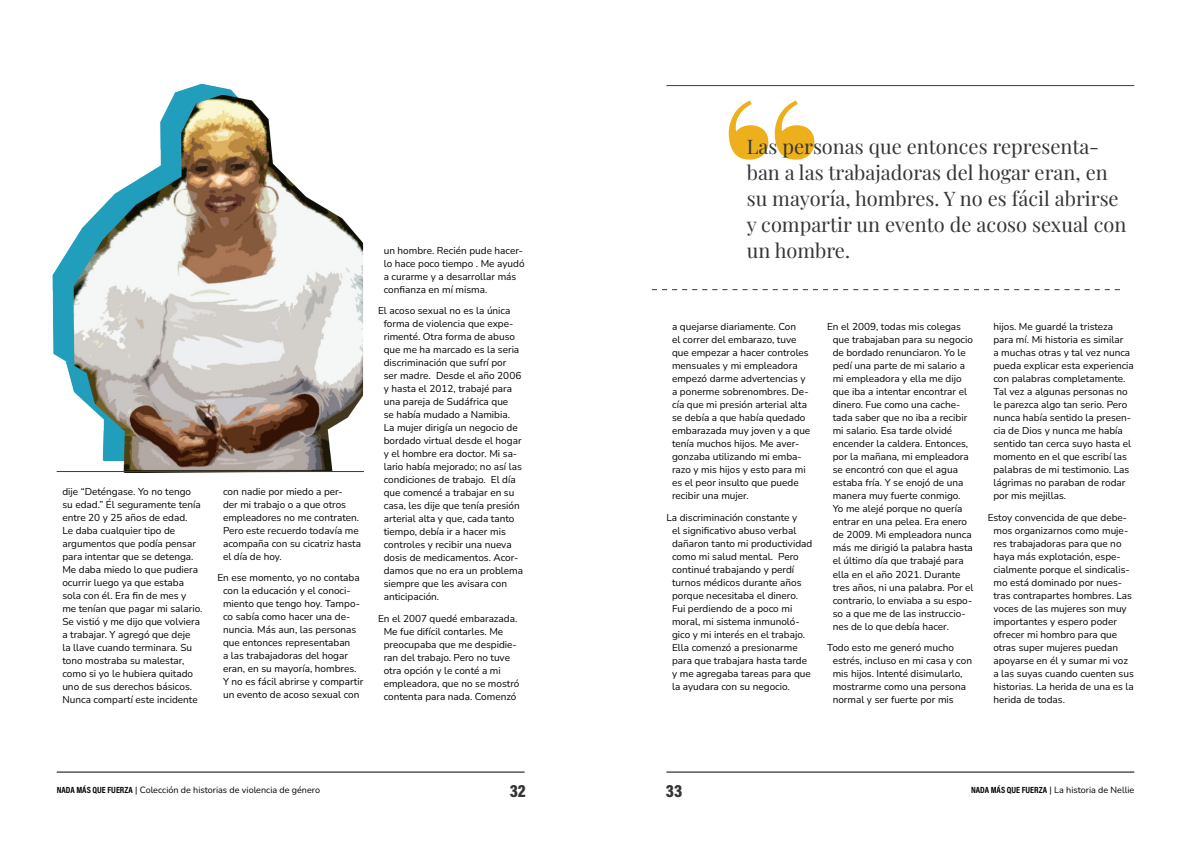
<style>
.page{position:relative;width:1191px;height:842px;background:#fff}
.page>*{position:absolute;margin:0;border:0;box-sizing:border-box;transform-origin:0 0}
.t1{font:900 200px "Playfair Display";color:#edaf1c}
.t2{font:20px/26px "Playfair Display";color:#353535}
.t3{font:18px "Acumin Variable Concept";color:#353535}
.t4{font:10px/13px "Nunito";color:#000}
.t5{font:9px "Nunito";color:#000}
.s1{font-family:"Acumin Variable Concept"}
</style>
<div class="page">
<hr style="left:57px;top:772px;width:467px;height:1px;background:#000">
<hr style="left:666px;top:772px;width:468px;height:1px;background:#000">
<img style="left:52px;top:83px;width:161px;height:305px">
<img style="left:73px;top:86px;width:291px;height:385px">
<hr style="left:666px;top:85px;width:468px;height:1px;background:#3c3c3b">
<hr style="left:57px;top:471px;width:307px;height:1px;background:#3c3c3b">
<svg style="left:652px;top:289px;width:467px;height:1px"></svg>
<p class="t4" style="left:62px;top:485px;width:141px">dije “Deténgase. Yo no tengo su edad.” Él seguramente tenía entre 20 y 25 años de edad.<br>Le daba cualquier tipo de argumentos que podía pensar para intentar que se detenga.<br>Me daba miedo lo que pudiera ocurrir luego ya que estaba sola con él. Era fin de mes y me tenían que pagar mi salario.<br>Se vistió y me dijo que volviera a trabajar. Y agregó que deje<br>la llave cuando terminara. Su tono mostraba su malestar, como si yo le hubiera quitado uno de sus derechos básicos.<br>Nunca compartí este incidente</p>
<p class="t4" style="left:223px;top:485px;width:139px">con nadie por miedo a per-<br>der mi trabajo o a que otros empleadores no me contraten.<br>Pero este recuerdo todavía me acompaña con su cicatriz hasta el día de hoy.</p>
<p class="t4" style="left:223px;top:571px;width:142px;text-indent:-6px">En ese momento, yo no contaba con la educación y el conoci&shy;miento que tengo hoy. Tampo&shy;co sabía como hacer una de&shy;nuncia. Más aun, las personas que entonces representaban<br>a las trabajadoras del hogar eran, en su mayoría, hombres.<br>Y no es fácil abrirse y compartir un evento de acoso sexual con</p>
<p class="t4" style="left:384px;top:244px;width:142px">un hombre. Recién pude hacer&shy;lo hace poco tiempo . Me ayudó a curarme y a desarrollar más confianza en mí misma.</p>
<p class="t4" style="left:384px;top:304px;width:141px;text-indent:-6px">El acoso sexual no es la única forma de violencia que expe&shy;rimenté. Otra forma de abuso que me ha marcado es la seria discriminación que sufrí por<br>ser madre. Desde el año 2006 y hasta el 2012, trabajé para una pareja de Sudáfrica que<br>se había mudado a Namibia.<br>La mujer dirigía un negocio de bordado virtual desde el hogar y el hombre era doctor. Mi sa&shy;lario había mejorado; no así las condiciones de trabajo. El día que comencé a trabajar en su casa, les dije que tenía presión arterial alta y que, cada tanto tiempo, debía ir a hacer mis controles y recibir una nueva dosis de medicamentos. Acor&shy;damos que no era un problema siempre que les avisara con anticipación.</p>
<p class="t4" style="left:384px;top:612px;width:137px;text-indent:-6px">En el 2007 quedé embarazada.<br>Me fue difícil contarles. Me preocupaba que me despidie&shy;ran del trabajo. Pero no tuve otra opción y le conté a mi empleadora, que no se mostró contenta para nada. Comenzó</p>
<h1 class="t1" style="left:721px;top:15px;width:100px">“</h1>
<h2 class="t2" style="left:746px;top:132px;width:381px">Las personas que entonces representa&shy;ban a las trabajadoras del hogar eran, en su mayoría, hombres. Y no es fácil abrirse y compartir un evento de acoso sexual con un hombre.</h2>
<p class="t4" style="left:672px;top:320px;width:140px">a quejarse diariamente. Con<br>el correr del embarazo, tuve que empezar a hacer controles mensuales y mi empleadora empezó darme advertencias y a ponerme sobrenombres. De&shy;cía que mi presión arterial alta se debía a que había quedado embarazada muy joven y a que tenía muchos hijos. Me aver&shy;gonzaba utilizando mi emba&shy;razo y mis hijos y esto para mi es el peor insulto que puede recibir una mujer.</p>
<p class="t4" style="left:672px;top:511px;width:142px;text-indent:-6px">La discriminación constante y<br>el significativo abuso verbal dañaron tanto mi productividad como mi salud mental. Pero continué trabajando y perdí turnos médicos durante años porque necesitaba el dinero.<br>Fui perdiendo de a poco mi moral, mi sistema inmunoló&shy;gico y mi interés en el trabajo.<br>Ella comenzó a presionarme para que trabajara hasta tarde y me agregaba tareas para que la ayudara con su negocio.</p>
<p class="t4" style="left:832px;top:320px;width:142px;text-indent:-6px">En el 2009, todas mis colegas que trabajaban para su negocio de bordado renunciaron. Yo le pedí una parte de mi salario a mi empleadora y ella me dijo que iba a intentar encontrar el dinero. Fue como una cache&shy;tada saber que no iba a recibir mi salario. Esa tarde olvidé encender la caldera. Entonces, por la mañana, mi empleadora se encontró con que el agua estaba fría. Y se enojó de una manera muy fuerte conmigo.<br>Yo me alejé porque no quería entrar en una pelea. Era enero de 2009. Mi empleadora nunca más me dirigió la palabra hasta el último día que trabajé para ella en el año 2021. Durante tres años, ni una palabra. Por el contrario, lo enviaba a su espo&shy;so a que me de las instruccio&shy;nes de lo que debía hacer.</p>
<p class="t4" style="left:832px;top:641px;width:141px;text-indent:-6px">Todo esto me generó mucho estrés, incluso en mi casa y con mis hijos. Intenté disimularlo, mostrarme como una persona normal y ser fuerte por mis</p>
<p class="t4" style="left:993px;top:320px;width:142px">hijos. Me guardé la tristeza para mí. Mi historia es similar<br>a muchas otras y tal vez nunca pueda explicar esta experiencia con palabras completamente.<br>Tal vez a algunas personas no le parezca algo tan serio. Pero nunca había sentido la presen&shy;cia de Dios y nunca me había sentido tan cerca suyo hasta el momento en el que escribí las palabras de mi testimonio. Las lágrimas no paraban de rodar por mis mejillas.</p>
<p class="t4" style="left:993px;top:511px;width:142px;text-indent:-6px">Estoy convencida de que debe&shy;mos organizarnos como muje&shy;res trabajadoras para que no haya más explotación, espe&shy;cialmente porque el sindicalis&shy;mo está dominado por nues&shy;tras contrapartes hombres. Las voces de las mujeres son muy importantes y espero poder ofrecer mi hombro para que otras super mujeres puedan apoyarse en él y sumar mi voz a las suyas cuando cuenten sus historias. La herida de una es la herida de todas.</p>
<h3 class="t3" style="left:509px;top:778px;width:18px">32</h3>
<h3 class="t3" style="left:665px;top:778px;width:18px">33</h3>
<p class="t5" style="left:57px;top:784px;width:265px"><span class="s1">NADA MÁS QUE FUERZA</span> | Colección de historias de violencia de género</p>
<p class="t5" style="left:971px;top:784px;width:165px"><span class="s1">NADA MÁS QUE FUERZA</span> | La historia de Nellie</p>
</div>
